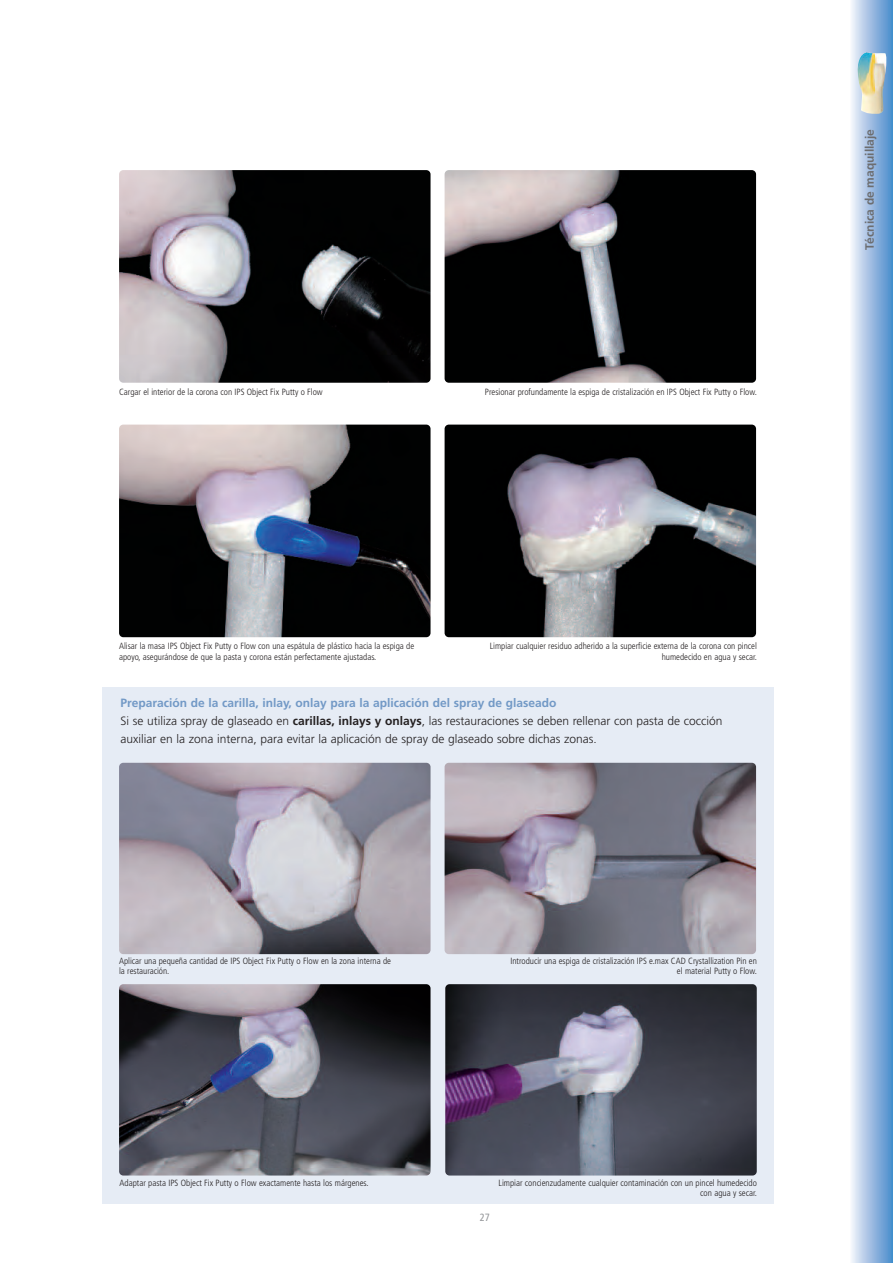
<style>
.page{position:relative;width:893px;height:1263px;background:#fff}
.page>*{position:absolute;margin:0;border:0;box-sizing:border-box;transform-origin:0 0}
.t1{font:300 12px/18px "Frutiger";color:#231f20}
.t2{font:700 12px "Frutiger";color:#6c6d70}
.t3{font:condensed 10.5px "Frutiger";color:#939598}
.t4{font:300 condensed 9px/10.8px "Frutiger";color:#231f20;text-align:right}
.s1{font-weight:700;color:#7299c6}
.s2{font-weight:700}
</style>
<div class="page">
<div style="left:102px;top:687px;width:672px;height:516px;background:#e6ecf5"></div>
<div style="left:851px;top:0;width:42px;height:1263px;background:linear-gradient(to right,#f1f1f9,#4b8ccc)"></div>
<img style="left:858px;top:52px;width:28px;height:62px">
<img style="left:119px;top:425px;width:312px;height:212px;border-radius:4px">
<img style="left:445px;top:425px;width:311px;height:212px;border-radius:4px">
<img style="left:119px;top:170px;width:312px;height:213px;border-radius:4px">
<img style="left:445px;top:170px;width:311px;height:213px;border-radius:4px">
<img style="left:119px;top:984px;width:312px;height:191px;border-radius:4px">
<img style="left:445px;top:984px;width:312px;height:191px;border-radius:4px">
<img style="left:119px;top:763px;width:312px;height:191px;border-radius:4px">
<img style="left:445px;top:763px;width:311px;height:191px;border-radius:4px">
<p class="t4" style="left:119px;top:387px;width:205px">Cargar el interior de la corona con IPS Object Fix Putty o Flow</p>
<p class="t4" style="left:485px;top:387px;width:273px">Presionar profundamente la espiga de cristalización en IPS Object Fix Putty o Flow.</p>
<p class="t4" style="left:119px;top:642px;width:297px;text-align:left">Alisar la masa IPS Object Fix Putty o Flow con una espátula de plástico hacia la espiga de apoyo, asegurándose de que la pasta y corona están perfectamente ajustadas.</p>
<p class="t4" style="left:490px;top:642px;width:269px">Limpiar cualquier residuo adherido a la superficie externa de la corona con pincel humedecido en agua y secar.</p>
<p class="t1" style="left:121px;top:695px;width:603px"><span class="s1">Preparación de la carilla, inlay, onlay para la aplicación del spray de glaseado<br></span>Si se utiliza spray de glaseado en <span class="s2">carillas, inlays y onlays</span>, las restauraciones se deben rellenar con pasta de cocción auxiliar en la zona interna, para evitar la aplicación de spray de glaseado sobre dichas zonas.</p>
<p class="t4" style="left:119px;top:956px;width:273px;text-align:left">Aplicar una pequeña cantidad de IPS Object Fix Putty o Flow en la zona interna de la restauración.</p>
<p class="t4" style="left:510px;top:956px;width:248px">Introducir una espiga de cristalización IPS e.max CAD Crystallization Pin en el material Putty o Flow.</p>
<p class="t4" style="left:120px;top:1178px;width:250px">Adaptar pasta IPS Object Fix Putty o Flow exactamente hasta los márgenes.</p>
<p class="t4" style="left:499px;top:1178px;width:260px">Limpiar concienzudamente cualquier contaminación con un pincel humedecido con agua y secar.</p>
<p class="t3" style="left:480px;top:1213px;width:12px">27</p>
<h1 class="t2" style="left:865px;top:250px;width:123px;rotate:-90deg">Técnica de maquillaje</h1>
</div>
